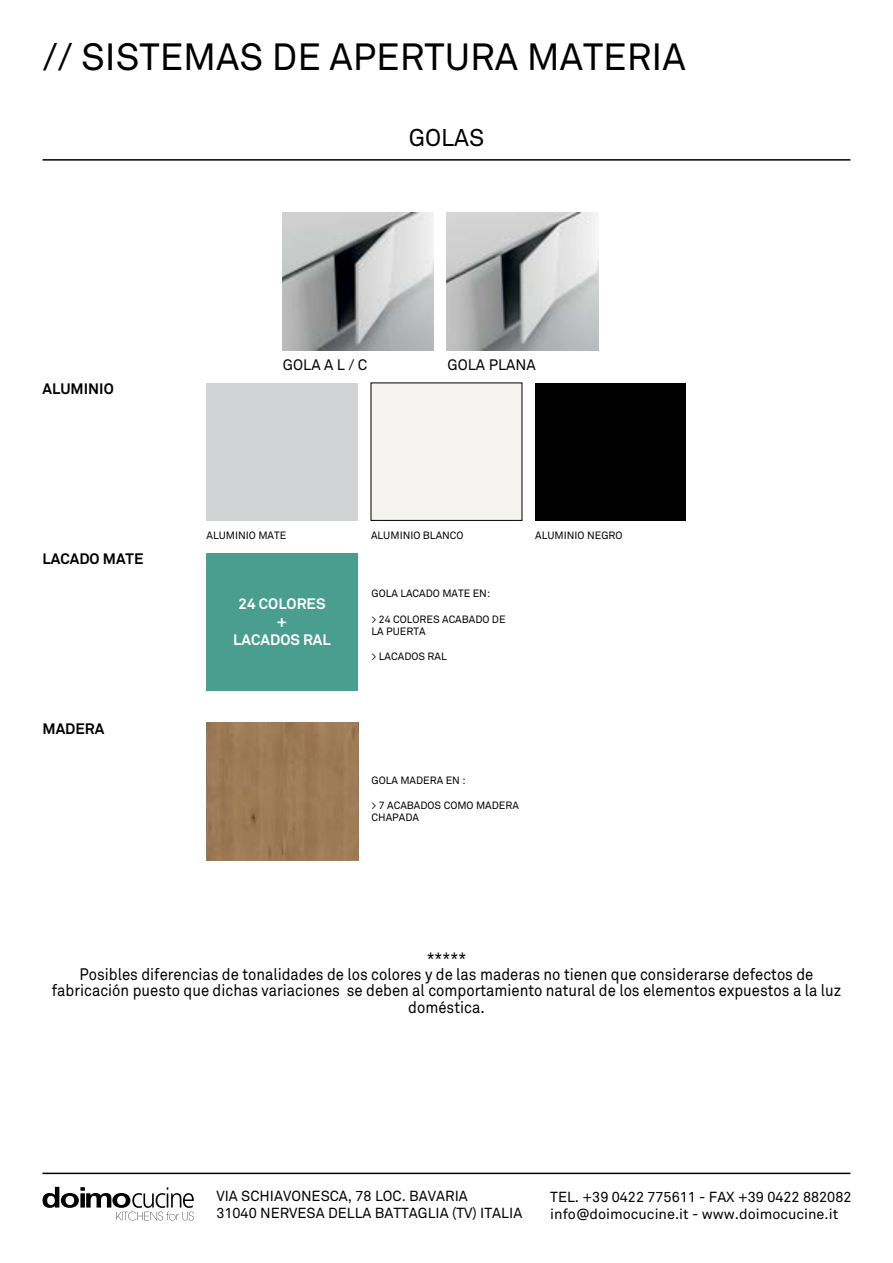
<style>
.page{position:relative;width:893px;height:1263px;background:#fff}
.page>*{position:absolute;margin:0;border:0;box-sizing:border-box;transform-origin:0 0}
.t1{font:37.5px "Akkurat";color:#000}
.t2{font:24px "Akkurat";color:#000}
.t3{font:16.5px/16.2px "Akkurat";color:#000;text-align:center;scale:.9 1}
.t4{font:700 15px "Akkurat";color:#000}
.t5{font:700 15px/18px "Akkurat";color:#fff;text-align:center}
.t6{font:15px "Akkurat";color:#000}
.t7{font:14.4px/17.2px "Akkurat";color:#000}
.t8{font:10.5px/12.6px "Akkurat";color:#000}
</style>
<div class="page">
<hr style="left:43px;top:159px;width:807px;height:2px;background:#000">
<div style="left:371px;top:383px;width:151px;height:138px;background:#f5f4f0"></div>
<div style="left:535px;top:383px;width:151px;height:138px;background:#000"></div>
<div style="left:207px;top:383px;width:151px;height:138px;background:#d1d3d4"></div>
<div style="left:207px;top:553px;width:151px;height:137px;background:#4a9e8f"></div>
<svg style="left:43px;top:1187px;width:151px;height:33px"></svg>
<hr style="left:43px;top:1172px;width:807px;height:2px;background:#000">
<div style="left:207px;top:723px;width:151px;height:138px;background:#9d7b56"></div>
<img style="left:282px;top:213px;width:152px;height:138px">
<img style="left:447px;top:213px;width:151px;height:138px">
<h1 class="t1" style="left:43px;top:35px;width:645px">// SISTEMAS DE APERTURA MATERIA</h1>
<h2 class="t2" style="left:409px;top:124px;width:77px">GOLAS</h2>
<p class="t4" style="left:43px;top:379px;width:73px">ALUMINIO</p>
<p class="t4" style="left:43px;top:549px;width:102px">LACADO MATE</p>
<p class="t4" style="left:43px;top:719px;width:63px">MADERA</p>
<p class="t6" style="left:283px;top:356px;width:86px">GOLA A L / C</p>
<p class="t6" style="left:447px;top:356px;width:90px">GOLA PLANA</p>
<p class="t8" style="left:206px;top:529px;width:81px">ALUMINIO MATE</p>
<p class="t8" style="left:371px;top:529px;width:94px">ALUMINIO BLANCO</p>
<p class="t8" style="left:535px;top:529px;width:89px">ALUMINIO NEGRO</p>
<p class="t5" style="left:233px;top:595px;width:99px">24 COLORES +<br>LACADOS RAL</p>
<p class="t8" style="left:372px;top:588px;width:120px">GOLA LACADO MATE EN:</p>
<p class="t8" style="left:372px;top:613px;width:136px">&gt; 24 COLORES ACABADO DE<br>LA PUERTA</p>
<p class="t8" style="left:372px;top:651px;width:77px">&gt; LACADOS RAL</p>
<p class="t8" style="left:372px;top:774px;width:96px">GOLA MADERA EN :</p>
<p class="t8" style="left:372px;top:799px;width:149px">&gt; 7 ACABADOS COMO MADERA<br>CHAPADA</p>
<p class="t3" style="left:52px;top:950px;width:878px">*****<br>Posibles diferencias de tonalidades de los colores y de las maderas no tienen que considerarse defectos de fabricación puesto que dichas variaciones se deben al comportamiento natural de los elementos expuestos a la luz doméstica.</p>
<p class="t7" style="left:216px;top:1188px;width:307px">VIA SCHIAVONESCA, 78 LOC. BAVARIA<br>31040 NERVESA DELLA BATTAGLIA (TV) ITALIA</p>
<p class="t7" style="left:550px;top:1188px;width:303px">TEL. +39 0422 775611 - FAX +39 0422 882082 info@doimocucine.it - www.doimocucine.it</p>
</div>
